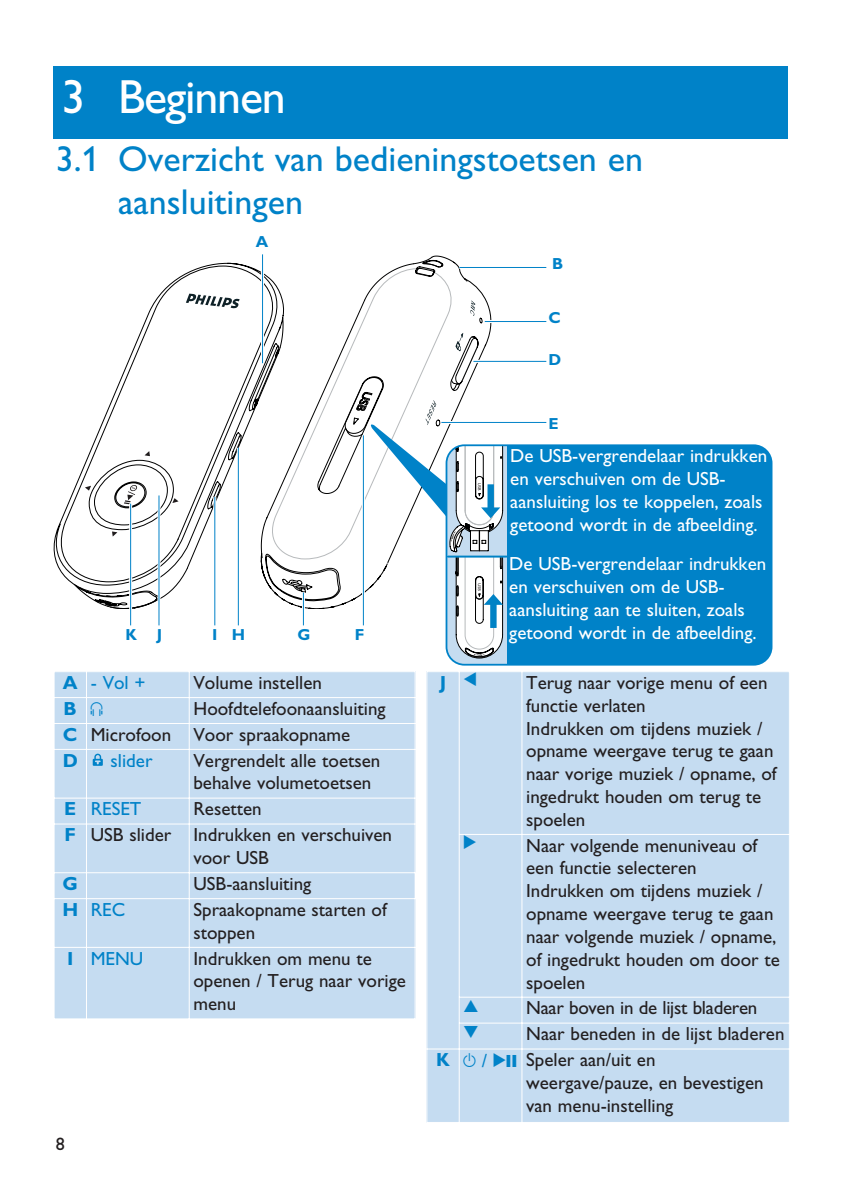
<style>
.page{position:relative;width:842px;height:1191px;background:#fff}
.page>*{position:absolute;margin:0;border:0;box-sizing:border-box;transform-origin:0 0}
.t1{font:48px "Gill Sans";letter-spacing:-.025em;color:#fff}
.t2{font:36px/43.2px "Gill Alt One";color:#0082c8}
.t3{font:19px/22.8px "Gill Alt One";color:#231f20}
.t4{font:19px/22.8px "Gill Alt One";color:#fff}
.t5{font:19px "Gill Alt One";color:#0082c8}
.t6{font:700 19px "Gill Alt One";color:#0082c8}
.t7{font:19px "Audio Four 4";color:#0082c8}
.t8{font:18px "Gill Alt One";color:#231f20}
.t9{font:700 16px "Gill Alt One";color:#0082c8}
.s1{font-weight:700}
.s2{font-family:"Audio Six 6";font-weight:400}
.s3{font-weight:700;color:#0082c8}
.s4{font-family:"Audio Four 4";font-weight:400}
.s5{font-family:"Audio Six 6";color:#0082c8}
.s6{color:#0082c8}
.s7{font-family:"Audio Four 4";color:#0082c8}
</style>
<div class="page">
<div style="left:54px;top:66px;width:734px;height:72px;background:#0082c8"></div>
<div style="left:54px;top:671px;width:32px;height:26px;background:#c5dcf1"></div>
<div style="left:86px;top:671px;width:103px;height:26px;background:#c5dcf1"></div>
<div style="left:189px;top:671px;width:226px;height:26px;background:#c5dcf1"></div>
<div style="left:54px;top:697px;width:32px;height:26px;background:#c5dcf1"></div>
<div style="left:86px;top:697px;width:103px;height:26px;background:#c5dcf1"></div>
<div style="left:189px;top:697px;width:226px;height:26px;background:#c5dcf1"></div>
<div style="left:54px;top:723px;width:32px;height:26px;background:#c5dcf1"></div>
<div style="left:86px;top:723px;width:103px;height:26px;background:#c5dcf1"></div>
<div style="left:189px;top:723px;width:226px;height:26px;background:#c5dcf1"></div>
<div style="left:54px;top:749px;width:32px;height:49px;background:#c5dcf1"></div>
<div style="left:86px;top:749px;width:103px;height:49px;background:#c5dcf1"></div>
<svg style="left:93px;top:753px;width:10px;height:13px"></svg>
<div style="left:189px;top:749px;width:226px;height:49px;background:#c5dcf1"></div>
<div style="left:54px;top:798px;width:32px;height:26px;background:#c5dcf1"></div>
<div style="left:86px;top:798px;width:103px;height:26px;background:#c5dcf1"></div>
<div style="left:189px;top:798px;width:226px;height:26px;background:#c5dcf1"></div>
<div style="left:54px;top:824px;width:32px;height:48px;background:#c5dcf1"></div>
<div style="left:86px;top:824px;width:103px;height:48px;background:#c5dcf1"></div>
<div style="left:189px;top:824px;width:226px;height:48px;background:#c5dcf1"></div>
<div style="left:54px;top:872px;width:32px;height:26px;background:#c5dcf1"></div>
<div style="left:86px;top:872px;width:329px;height:26px;background:#c5dcf1"></div>
<div style="left:54px;top:898px;width:32px;height:49px;background:#c5dcf1"></div>
<div style="left:86px;top:898px;width:103px;height:49px;background:#c5dcf1"></div>
<div style="left:189px;top:898px;width:226px;height:49px;background:#c5dcf1"></div>
<div style="left:54px;top:947px;width:32px;height:72px;background:#c5dcf1"></div>
<div style="left:86px;top:947px;width:103px;height:72px;background:#c5dcf1"></div>
<div style="left:189px;top:947px;width:226px;height:72px;background:#c5dcf1"></div>
<hr style="left:54px;top:671px;width:1px;height:348px;background:#fff">
<hr style="left:86px;top:671px;width:1px;height:348px;background:#fff">
<hr style="left:189px;top:671px;width:1px;height:348px;background:#fff">
<hr style="left:54px;top:671px;width:361px;height:1px;background:#fff">
<hr style="left:54px;top:697px;width:361px;height:1px;background:#fff">
<hr style="left:54px;top:723px;width:361px;height:1px;background:#fff">
<hr style="left:54px;top:749px;width:361px;height:1px;background:#fff">
<hr style="left:54px;top:797px;width:361px;height:1px;background:#fff">
<hr style="left:54px;top:823px;width:361px;height:1px;background:#fff">
<hr style="left:54px;top:872px;width:361px;height:1px;background:#fff">
<hr style="left:54px;top:898px;width:361px;height:1px;background:#fff">
<hr style="left:54px;top:947px;width:361px;height:1px;background:#fff">
<hr style="left:54px;top:1018px;width:361px;height:1px;background:#fff">
<div style="left:427px;top:671px;width:32px;height:378px;background:#c5dcf1"></div>
<div style="left:459px;top:671px;width:63px;height:163px;background:#c5dcf1"></div>
<div style="left:522px;top:671px;width:268px;height:163px;background:#c5dcf1"></div>
<div style="left:459px;top:834px;width:63px;height:163px;background:#c5dcf1"></div>
<div style="left:522px;top:834px;width:268px;height:163px;background:#c5dcf1"></div>
<div style="left:459px;top:997px;width:63px;height:26px;background:#c5dcf1"></div>
<div style="left:522px;top:997px;width:268px;height:26px;background:#c5dcf1"></div>
<div style="left:459px;top:1023px;width:63px;height:26px;background:#c5dcf1"></div>
<div style="left:522px;top:1023px;width:268px;height:26px;background:#c5dcf1"></div>
<div style="left:427px;top:1049px;width:32px;height:73px;background:#c5dcf1"></div>
<div style="left:459px;top:1049px;width:63px;height:73px;background:#c5dcf1"></div>
<div style="left:522px;top:1049px;width:268px;height:73px;background:#c5dcf1"></div>
<hr style="left:459px;top:671px;width:1px;height:451px;background:#fff">
<hr style="left:522px;top:671px;width:1px;height:451px;background:#fff">
<hr style="left:789px;top:671px;width:1px;height:451px;background:#fff">
<hr style="left:427px;top:671px;width:363px;height:1px;background:#fff">
<hr style="left:459px;top:834px;width:331px;height:1px;background:#fff">
<hr style="left:459px;top:996px;width:331px;height:1px;background:#fff">
<hr style="left:459px;top:1022px;width:331px;height:1px;background:#fff">
<hr style="left:427px;top:1048px;width:363px;height:1px;background:#fff">
<svg style="left:54px;top:262px;width:190px;height:333px"></svg>
<hr style="left:262px;top:254px;width:1px;height:109px;background:#0082c8">
<hr style="left:441px;top:422px;width:105px;height:1px;background:#0082c8">
<hr style="left:485px;top:321px;width:61px;height:1px;background:#0082c8">
<hr style="left:459px;top:267px;width:87px;height:1px;background:#0082c8">
<hr style="left:473px;top:361px;width:73px;height:1px;background:#0082c8">
<svg style="left:85px;top:265px;width:418px;height:385px"></svg>
<svg style="left:446px;top:444px;width:326px;height:221px;background:#2491cb"></svg>
<h1 class="t1" style="left:62px;top:80px;width:226px">3 Beginnen</h1>
<h2 class="t2" style="left:118px;top:141px;width:526px;text-indent:-62px">3.1 Overzicht van bedieningstoetsen en aansluitingen</h2>
<p class="t9" style="left:256px;top:236px;width:14px">A</p>
<p class="t9" style="left:126px;top:629px;width:13px">K</p>
<p class="t9" style="left:212px;top:629px;width:35px">I H</p>
<p class="t9" style="left:297px;top:629px;width:15px">G</p>
<p class="t9" style="left:157px;top:629px;width:7px">J</p>
<p class="t9" style="left:355px;top:629px;width:11px">F</p>
<p class="t5" style="left:63px;top:676px;width:84px"><span class="s1">A</span> - Vol +</p>
<p class="t3" style="left:193px;top:673px;width:130px">Volume instellen</p>
<p class="t6" style="left:64px;top:701px;width:41px">B <span class="s2">p</span></p>
<p class="t3" style="left:63px;top:697px;width:324px;line-height:26px;text-indent:131px">Hoofdtelefoonaansluiting<br><span class="s3">C</span> Microfoon Voor spraakopname<br><span class="s3">D</span></p>
<p class="t5" style="left:111px;top:753px;width:43px">slider</p>
<p class="t3" style="left:193px;top:751px;width:188px">Vergrendelt alle toetsen behalve volumetoetsen</p>
<p class="t5" style="left:64px;top:802px;width:79px"><span class="s1">E</span> RESET</p>
<p class="t3" style="left:65px;top:798px;width:329px;line-height:25.8px;text-align:center">Resetten<br><span class="s3">F</span> USB slider Indrukken en verschuiven</p>
<p class="t3" style="left:193px;top:848px;width:77px">voor USB</p>
<p class="t6" style="left:63px;top:877px;width:17px">G</p>
<p class="t3" style="left:193px;top:874px;width:119px">USB-aansluiting</p>
<p class="t5" style="left:62px;top:902px;width:64px"><span class="s1">H</span> REC</p>
<p class="t3" style="left:193px;top:900px;width:195px">Spraakopname starten of stoppen</p>
<p class="t5" style="left:67px;top:951px;width:78px"><span class="s1">I</span> MENU</p>
<p class="t3" style="left:193px;top:949px;width:214px">Indrukken om menu te openen / Terug naar vorige menu</p>
<p class="t8" style="left:56px;top:1137px;width:10px">8</p>
<p class="t9" style="left:552px;top:258px;width:13px">B</p>
<p class="t9" style="left:549px;top:312px;width:14px">C</p>
<p class="t9" style="left:549px;top:354px;width:14px">D</p>
<p class="t9" style="left:549px;top:418px;width:12px">E</p>
<p class="t4" style="left:510px;top:446px;width:258px">De USB-vergrendelaar indrukken en verschuiven om de USB&shy;aansluiting los te koppelen, zoals getoond wordt in de afbeelding.</p>
<p class="t4" style="left:509px;top:555px;width:258px">De USB-vergrendelaar indrukken en verschuiven om de USB&shy;aansluiting aan te sluiten, zoals getoond wordt in de afbeelding.</p>
<p class="t6" style="left:440px;top:676px;width:38px">J <span class="s4">1</span></p>
<p class="t3" style="left:526px;top:673px;width:252px">Terug naar vorige menu of een functie verlaten<br>Indrukken om tijdens muziek / opname weergave terug te gaan naar vorige muziek / opname, of ingedrukt houden om terug te spoelen</p>
<p class="t7" style="left:463px;top:835px;width:15px">2</p>
<p class="t3" style="left:526px;top:836px;width:255px">Naar volgende menuniveau of een functie selecteren<br>Indrukken om tijdens muziek / opname weergave terug te gaan naar volgende muziek / opname, of ingedrukt houden om door te spoelen</p>
<p class="t7" style="left:463px;top:998px;width:16px">3</p>
<p class="t3" style="left:526px;top:998px;width:233px">Naar boven in de lijst bladeren</p>
<p class="t7" style="left:463px;top:1023px;width:16px">4</p>
<p class="t3" style="left:436px;top:1023px;width:350px;line-height:26px;text-indent:90px">Naar beneden in de lijst bladeren<br><span class="s3">K</span> <span class="s5">y</span> <span class="s6">/</span> <span class="s7">2;</span> Speler aan/uit en</p>
<p class="t3" style="left:526px;top:1073px;width:239px">weergave/pauze, en bevestigen van menu-instelling</p>
</div>
